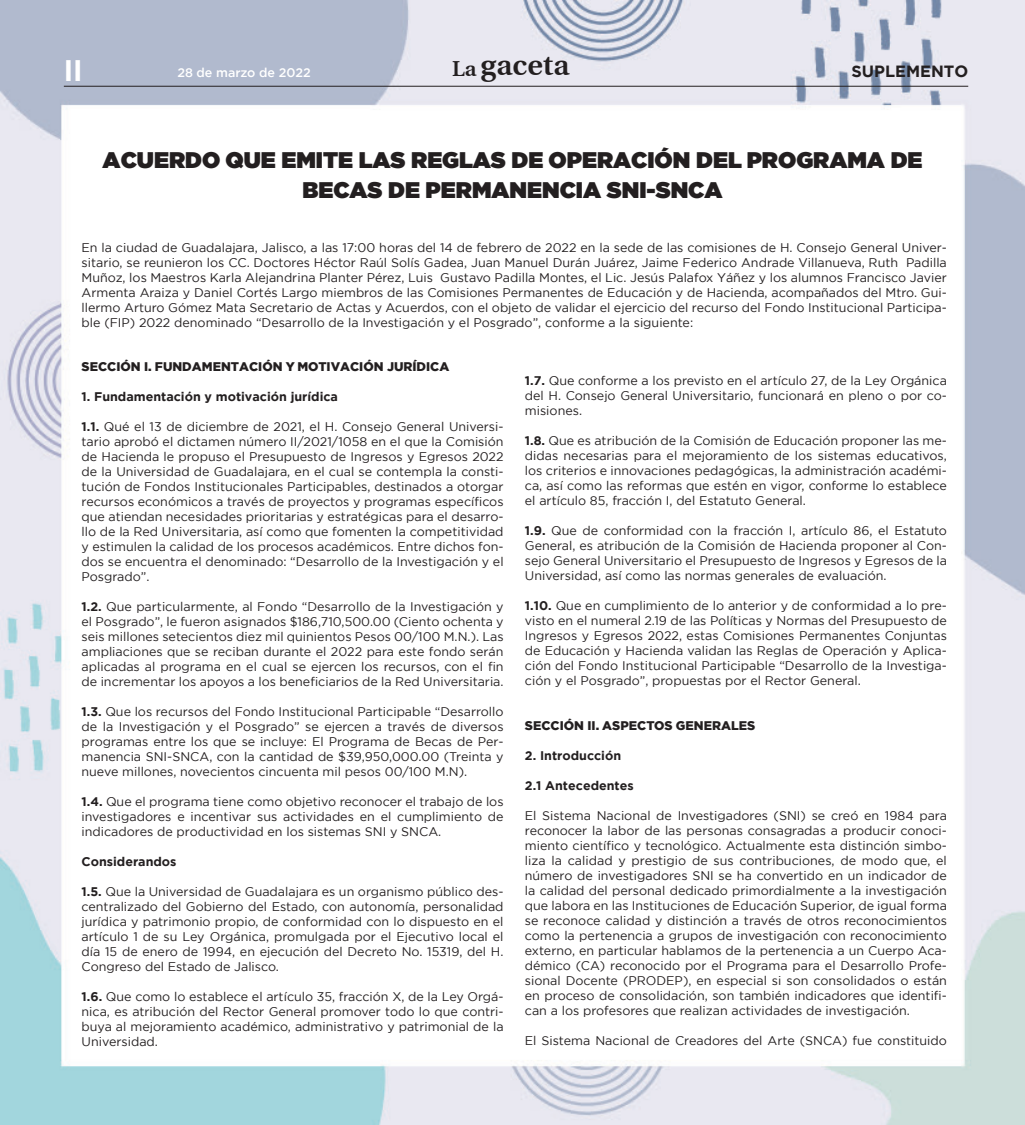
<style>
.page{position:relative;width:1025px;height:1125px;background:#fff}
.page>*{position:absolute;margin:0;border:0;box-sizing:border-box;transform-origin:0 0}
.t1{font:700 30px "Meta Plus";color:#fff}
.t2{font:600 29.75px "Utopia";color:#231f20}
.t3{font:900 22.5px/30px "Gotham";color:#231f20;text-align:center}
.t4{font:700 16.25px "Gotham";color:#231f20}
.t5{font:12.5px/15px "Gotham";color:#231f20;text-align:justify}
.t6{font:700 12.5px "Gotham";color:#231f20}
.t7{font:900 12.5px "Gotham";color:#231f20}
.t8{font:500 12.5px "Gotham";color:#fff}
.s1{font-size:21.75px}
.s2{font-weight:700}
</style>
<div class="page">
<img style="left:0;top:0;width:1024px;height:1125px">
<hr style="left:64px;top:86px;width:903px;height:1px;background:#231f20">
<h1 class="t1" style="left:64px;top:53px;width:20px">II</h1>
<p class="t8" style="left:177px;top:65px;width:135px">28 de marzo de 2022</p>
<h2 class="t2" style="left:452px;top:49px;width:119px"><span class="s1">La</span> gaceta</h2>
<h3 class="t4" style="left:851px;top:62px;width:118px">SUPLEMENTO</h3>
<h3 class="t3" style="left:103px;top:145px;width:821px">ACUERDO QUE EMITE LAS REGLAS DE OPERACIÓN DEL PROGRAMA DE<br>BECAS DE PERMANENCIA SNI-SNCA</h3>
<p class="t5" style="left:81px;top:239px;width:866px">En la ciudad de Guadalajara, Jalisco, a las 17:00 horas del 14 de febrero de 2022 en la sede de las comisiones de H. Consejo General Univer&shy;sitario, se reunieron los CC. Doctores Héctor Raúl Solís Gadea, Juan Manuel Durán Juárez, Jaime Federico Andrade Villanueva, Ruth Padilla Muñoz, los Maestros Karla Alejandrina Planter Pérez, Luis Gustavo Padilla Montes, el Lic. Jesús Palafox Yáñez y los alumnos Francisco Javier Armenta Araiza y Daniel Cortés Largo miembros de las Comisiones Permanentes de Educación y de Hacienda, acompañados del Mtro. Gui&shy;llermo Arturo Gómez Mata Secretario de Actas y Acuerdos, con el objeto de validar el ejercicio del recurso del Fondo Institucional Participa&shy;ble (FIP) 2022 denominado “Desarrollo de la Investigación y el Posgrado”, conforme a la siguiente:</p>
<p class="t7" style="left:81px;top:358px;width:369px">SECCIÓN I. FUNDAMENTACIÓN Y MOTIVACIÓN JURÍDICA</p>
<p class="t6" style="left:81px;top:389px;width:258px">1. Fundamentación y motivación jurídica</p>
<p class="t5" style="left:81px;top:419px;width:423px"><span class="s2">1.1.</span> Qué el 13 de diciembre de 2021, el H. Consejo General Universi&shy;tario aprobó el dictamen número II/2021/1058 en el que la Comisión de Hacienda le propuso el Presupuesto de Ingresos y Egresos 2022 de la Universidad de Guadalajara, en el cual se contempla la consti&shy;tución de Fondos Institucionales Participables, destinados a otorgar recursos económicos a través de proyectos y programas específicos que atiendan necesidades prioritarias y estratégicas para el desarro&shy;llo de la Red Universitaria, así como que fomenten la competitividad y estimulen la calidad de los procesos académicos. Entre dichos fon&shy;dos se encuentra el denominado: “Desarrollo de la Investigación y el Posgrado”.</p>
<p class="t5" style="left:81px;top:599px;width:423px"><span class="s2">1.2.</span> Que particularmente, al Fondo “Desarrollo de la Investigación y el Posgrado”, le fueron asignados $186,710,500.00 (Ciento ochenta y seis millones setecientos diez mil quinientos Pesos 00/100 M.N.). Las ampliaciones que se reciban durante el 2022 para este fondo serán aplicadas al programa en el cual se ejercen los recursos, con el fin de incrementar los apoyos a los beneficiarios de la Red Universitaria.</p>
<p class="t5" style="left:81px;top:704px;width:423px"><span class="s2">1.3.</span> Que los recursos del Fondo Institucional Participable “Desarrollo de la Investigación y el Posgrado” se ejercen a través de diversos programas entre los que se incluye: El Programa de Becas de Per&shy;manencia SNI-SNCA, con la cantidad de $39,950,000.00 (Treinta y nueve millones, novecientos cincuenta mil pesos 00/100 M.N).</p>
<p class="t5" style="left:81px;top:794px;width:423px"><span class="s2">1.4.</span> Que el programa tiene como objetivo reconocer el trabajo de los investigadores e incentivar sus actividades en el cumplimiento de indicadores de productividad en los sistemas SNI y SNCA.</p>
<p class="t6" style="left:81px;top:854px;width:96px">Considerandos</p>
<p class="t5" style="left:81px;top:884px;width:423px"><span class="s2">1.5.</span> Que la Universidad de Guadalajara es un organismo público des&shy;centralizado del Gobierno del Estado, con autonomía, personalidad jurídica y patrimonio propio, de conformidad con lo dispuesto en el artículo 1 de su Ley Orgánica, promulgada por el Ejecutivo local el día 15 de enero de 1994, en ejecución del Decreto No. 15319, del H.<br>Congreso del Estado de Jalisco.</p>
<p class="t5" style="left:81px;top:989px;width:423px"><span class="s2">1.6.</span> Que como lo establece el artículo 35, fracción X, de la Ley Orgá&shy;nica, es atribución del Rector General promover todo lo que contri&shy;buya al mejoramiento académico, administrativo y patrimonial de la Universidad.</p>
<p class="t5" style="left:524px;top:373px;width:423px"><span class="s2">1.7.</span> Que conforme a los previsto en el artículo 27, de la Ley Orgánica del H. Consejo General Universitario, funcionará en pleno o por co&shy;misiones.</p>
<p class="t5" style="left:524px;top:433px;width:423px"><span class="s2">1.8.</span> Que es atribución de la Comisión de Educación proponer las me&shy;didas necesarias para el mejoramiento de los sistemas educativos, los criterios e innovaciones pedagógicas, la administración académi&shy;ca, así como las reformas que estén en vigor, conforme lo establece el artículo 85, fracción I, del Estatuto General.</p>
<p class="t5" style="left:524px;top:523px;width:423px"><span class="s2">1.9.</span> Que de conformidad con la fracción I, artículo 86, el Estatuto General, es atribución de la Comisión de Hacienda proponer al Con&shy;sejo General Universitario el Presupuesto de Ingresos y Egresos de la Universidad, así como las normas generales de evaluación.</p>
<p class="t5" style="left:524px;top:598px;width:423px"><span class="s2">1.10.</span> Que en cumplimiento de lo anterior y de conformidad a lo pre&shy;visto en el numeral 2.19 de las Políticas y Normas del Presupuesto de Ingresos y Egresos 2022, estas Comisiones Permanentes Conjuntas de Educación y Hacienda validan las Reglas de Operación y Aplica&shy;ción del Fondo Institucional Participable “Desarrollo de la Investiga&shy;ción y el Posgrado”, propuestas por el Rector General.</p>
<p class="t7" style="left:524px;top:717px;width:232px">SECCIÓN II. ASPECTOS GENERALES</p>
<p class="t6" style="left:524px;top:748px;width:98px">2. Introducción</p>
<p class="t6" style="left:524px;top:778px;width:110px">2.1 Antecedentes</p>
<p class="t5" style="left:524px;top:808px;width:423px">El Sistema Nacional de Investigadores (SNI) se creó en 1984 para reconocer la labor de las personas consagradas a producir conoci&shy;miento científico y tecnológico. Actualmente esta distinción simbo&shy;liza la calidad y prestigio de sus contribuciones, de modo que, el número de investigadores SNI se ha convertido en un indicador de la calidad del personal dedicado primordialmente a la investigación que labora en las Instituciones de Educación Superior, de igual forma se reconoce calidad y distinción a través de otros reconocimientos como la pertenencia a grupos de investigación con reconocimiento externo, en particular hablamos de la pertenencia a un Cuerpo Aca&shy;démico (CA) reconocido por el Programa para el Desarrollo Profe&shy;sional Docente (PRODEP), en especial si son consolidados o están en proceso de consolidación, son también indicadores que identifi&shy;can a los profesores que realizan actividades de investigación.</p>
<p class="t5" style="left:524px;top:1033px;width:423px">El Sistema Nacional de Creadores del Arte (SNCA) fue constituido</p>
</div>
